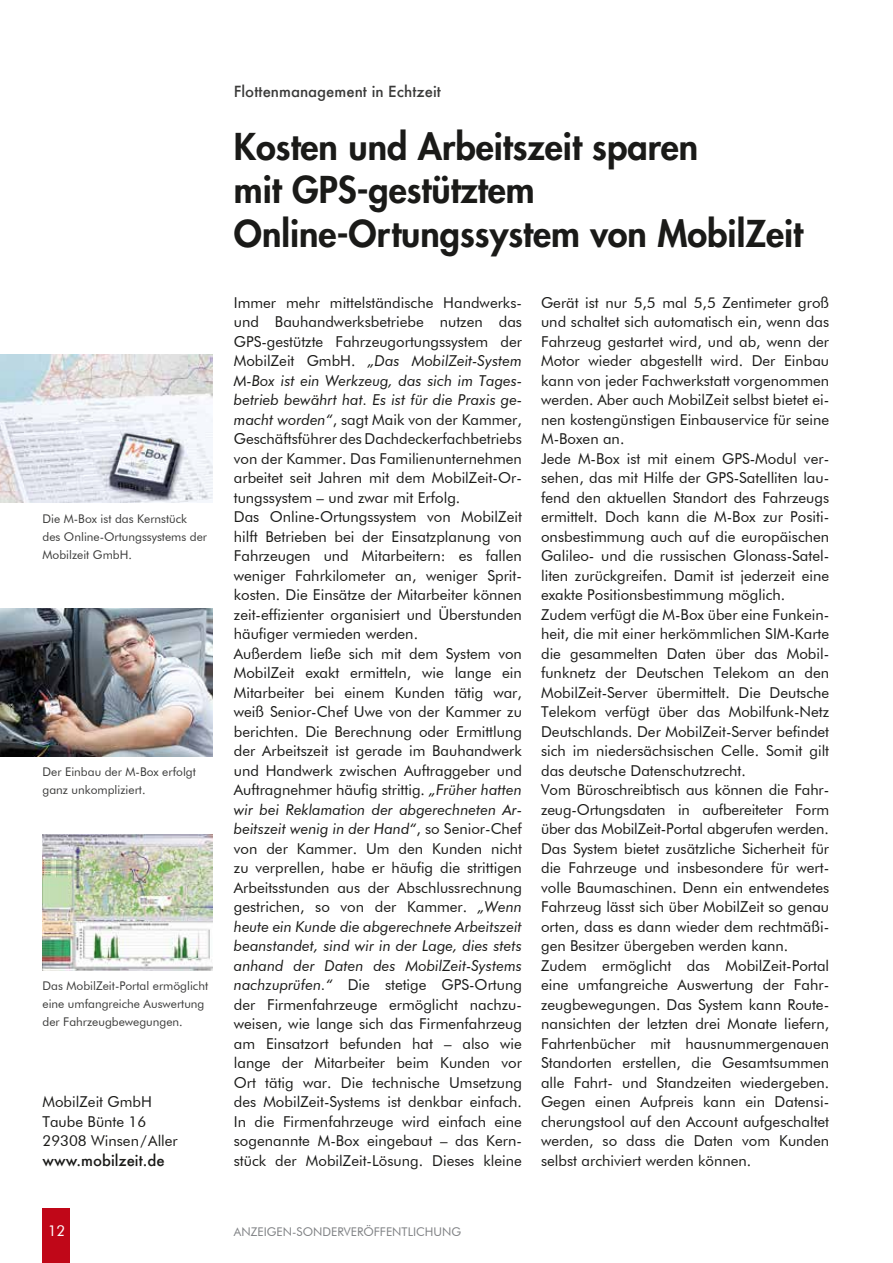
<style>
.page{position:relative;width:893px;height:1263px;background:#fff}
.page>*{position:absolute;margin:0;border:0;box-sizing:border-box;transform-origin:0 0}
.t1{font:800 36px/43.2px "Futura";color:#1a1a18}
.t2{font:15px/19.5px "Futura BT";color:#1a1a18}
.t3{font:500 15px "Futura";color:#3b3b3a}
.t4{font:500 15px "Futura";color:#1a1a18}
.t5{font:15px "Futura BT";color:#fff}
.t6{font:12px/18px "Futura BT";color:#3b3b3a}
.t7{font:12px "Futura BT";color:#808285}
.s1{font-style:italic}
</style>
<div class="page">
<div style="left:43px;top:1208px;width:27px;height:55px;background:#c00718"></div>
<img style="left:0;top:355px;width:213px;height:147px">
<img style="left:0;top:608px;width:213px;height:148px">
<img style="left:43px;top:834px;width:170px;height:136px">
<p class="t6" style="left:43px;top:509px;width:166px">Die M-Box ist das Kernstück des Online-Ortungssystems der<br>Mobilzeit GmbH.</p>
<p class="t6" style="left:43px;top:763px;width:155px">Der Einbau der M-Box erfolgt ganz unkompliziert.</p>
<p class="t6" style="left:43px;top:977px;width:167px">Das MobilZeit-Portal ermöglicht eine umfangreiche Auswertung der Fahrzeugbewegungen.</p>
<p class="t2" style="left:43px;top:1092px;width:137px">MobilZeit GmbH<br>Taube Bünte 16<br>29308 Winsen/Aller</p>
<p class="t4" style="left:43px;top:1150px;width:124px">www.mobilzeit.de</p>
<p class="t5" style="left:48px;top:1222px;width:19px">12</p>
<p class="t3" style="left:234px;top:82px;width:208px">Flottenmanagement in Echtzeit</p>
<h1 class="t1" style="left:234px;top:125px;width:571px">Kosten und Arbeitszeit sparen<br>mit GPS-gestütztem<br>Online-Ortungssystem von MobilZeit</h1>
<p class="t2" style="left:234px;top:292px;width:290px">Immer mehr mittelständische Handwerks&shy;und Bauhandwerksbetriebe nutzen das GPS-gestützte Fahrzeugortungssystem der MobilZeit GmbH. <span class="s1">„Das MobilZeit-System M-Box ist ein Werkzeug, das sich im Tages&shy;betrieb bewährt hat. Es ist für die Praxis ge&shy;macht worden“</span>, sagt Maik von der Kammer, Geschäftsführer des Dachdeckerfachbetriebs von der Kammer. Das Familienunternehmen arbeitet seit Jahren mit dem MobilZeit-Or&shy;tungssystem – und zwar mit Erfolg.<br>Das Online-Ortungssystem von MobilZeit hilft Betrieben bei der Einsatzplanung von Fahrzeugen und Mitarbeitern: es fallen weniger Fahrkilometer an, weniger Sprit&shy;kosten. Die Einsätze der Mitarbeiter können zeit-effizienter organisiert und Überstunden häufiger vermieden werden.<br>Außerdem ließe sich mit dem System von MobilZeit exakt ermitteln, wie lange ein Mitarbeiter bei einem Kunden tätig war, weiß Senior-Chef Uwe von der Kammer zu berichten. Die Berechnung oder Ermittlung der Arbeitszeit ist gerade im Bauhandwerk und Handwerk zwischen Auftraggeber und Auftragnehmer häufig strittig. <span class="s1">„Früher hatten wir bei Reklamation der abgerechneten Ar&shy;beitszeit wenig in der Hand“</span>, so Senior-Chef von der Kammer. Um den Kunden nicht zu verprellen, habe er häufig die strittigen Arbeitsstunden aus der Abschlussrechnung gestrichen, so von der Kammer. <span class="s1">„Wenn heute ein Kunde die abgerechnete Arbeitszeit beanstandet, sind wir in der Lage, dies stets anhand der Daten des MobilZeit-Systems nachzuprüfen.“</span> Die stetige GPS-Ortung der Firmenfahrzeuge ermöglicht nachzu&shy;weisen, wie lange sich das Firmenfahrzeug am Einsatzort befunden hat – also wie lange der Mitarbeiter beim Kunden vor Ort tätig war. Die technische Umsetzung des MobilZeit-Systems ist denkbar einfach.<br>In die Firmenfahrzeuge wird einfach eine sogenannte M-Box eingebaut – das Kern&shy;stück der MobilZeit-Lösung. Dieses kleine</p>
<p class="t2" style="left:541px;top:292px;width:290px">Gerät ist nur 5,5 mal 5,5 Zentimeter groß und schaltet sich automatisch ein, wenn das Fahrzeug gestartet wird, und ab, wenn der Motor wieder abgestellt wird. Der Einbau kann von jeder Fachwerkstatt vorgenommen werden. Aber auch MobilZeit selbst bietet ei&shy;nen kostengünstigen Einbauservice für seine M-Boxen an.<br>Jede M-Box ist mit einem GPS-Modul ver&shy;sehen, das mit Hilfe der GPS-Satelliten lau&shy;fend den aktuellen Standort des Fahrzeugs ermittelt. Doch kann die M-Box zur Positi&shy;onsbestimmung auch auf die europäischen Galileo- und die russischen Glonass-Satel&shy;liten zurückgreifen. Damit ist jederzeit eine exakte Positionsbestimmung möglich.<br>Zudem verfügt die M-Box über eine Funkein&shy;heit, die mit einer herkömmlichen SIM-Karte die gesammelten Daten über das Mobil&shy;funknetz der Deutschen Telekom an den MobilZeit-Server übermittelt. Die Deutsche Telekom verfügt über das Mobilfunk-Netz Deutschlands. Der MobilZeit-Server befindet sich im niedersächsischen Celle. Somit gilt das deutsche Datenschutzrecht.<br>Vom Büroschreibtisch aus können die Fahr&shy;zeug-Ortungsdaten in aufbereiteter Form über das MobilZeit-Portal abgerufen werden.<br>Das System bietet zusätzliche Sicherheit für die Fahrzeuge und insbesondere für wert&shy;volle Baumaschinen. Denn ein entwendetes Fahrzeug lässt sich über MobilZeit so genau orten, dass es dann wieder dem rechtmäßi&shy;gen Besitzer übergeben werden kann.<br>Zudem ermöglicht das MobilZeit-Portal eine umfangreiche Auswertung der Fahr&shy;zeugbewegungen. Das System kann Route&shy;nansichten der letzten drei Monate liefern, Fahrtenbücher mit hausnummergenauen Standorten erstellen, die Gesamtsummen alle Fahrt- und Standzeiten wiedergeben.<br>Gegen einen Aufpreis kann ein Datensi&shy;cherungstool auf den Account aufgeschaltet werden, so dass die Daten vom Kunden selbst archiviert werden können.</p>
<p class="t7" style="left:234px;top:1224px;width:229px">ANZEIGEN-SONDERVERÖFFENTLICHUNG</p>
</div>
